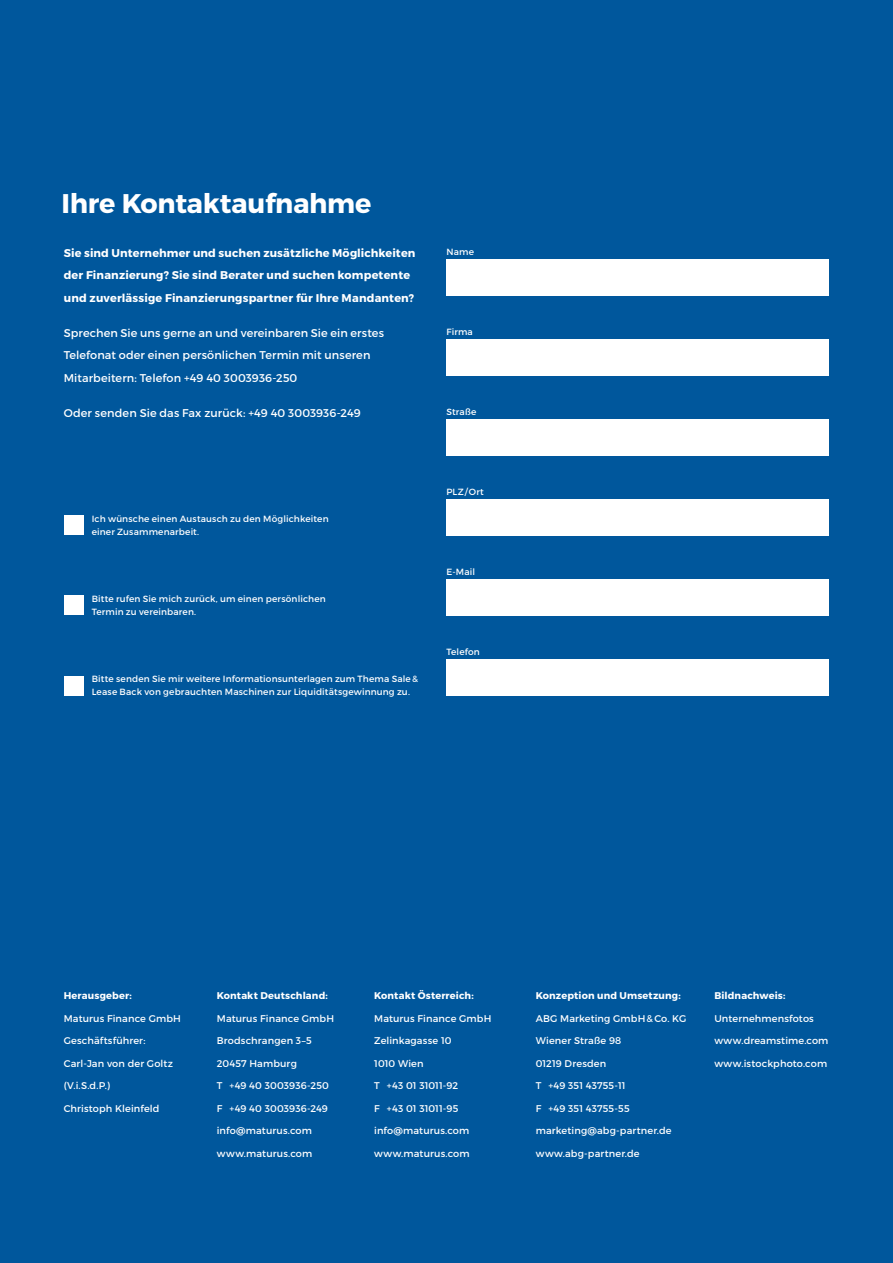
<style>
.page{position:relative;width:893px;height:1263px;background:#00579c}
.page>*{position:absolute;margin:0;border:0;box-sizing:border-box;transform-origin:0 0}
.t1{font:700 27px "Montserrat";letter-spacing:-.01em;color:#fff}
.t2{font:11.25px/22.5px "Montserrat";letter-spacing:.005em;color:#fff}
.t3{font:700 11.25px/22.5px "Montserrat";letter-spacing:.01em;color:#fff}
.t4{font:9.75px "Montserrat";letter-spacing:.015em;color:#fff}
.t5{font:700 9.75px "Montserrat";letter-spacing:.015em;color:#fff}
.t6{font:9px/13px "Montserrat";letter-spacing:.015em;color:#fff}
</style>
<div class="page">
<div style="left:446px;top:339px;width:383px;height:36px;background:#fff"></div>
<div style="left:446px;top:259px;width:383px;height:36px;background:#fff"></div>
<div style="left:446px;top:499px;width:383px;height:36px;background:#fff"></div>
<div style="left:446px;top:419px;width:383px;height:36px;background:#fff"></div>
<div style="left:446px;top:579px;width:383px;height:36px;background:#fff"></div>
<div style="left:446px;top:659px;width:383px;height:36px;background:#fff"></div>
<div style="left:64px;top:516px;width:19px;height:19px;background:#fff"></div>
<div style="left:64px;top:596px;width:19px;height:19px;background:#fff"></div>
<div style="left:64px;top:676px;width:19px;height:19px;background:#fff"></div>
<h1 class="t1" style="left:62px;top:187px;width:311px">Ihre Kontaktaufnahme</h1>
<p class="t3" style="left:64px;top:242px;width:353px">Sie sind Unternehmer und suchen zusätzliche Möglichkeiten der Finanzierung? Sie sind Berater und suchen kompetente und zuverlässige Finanzierungspartner für Ihre Mandanten?</p>
<p class="t2" style="left:64px;top:322px;width:322px">Sprechen Sie uns gerne an und vereinbaren Sie ein erstes<br>Telefonat oder einen persönlichen Termin mit unseren<br>Mitarbeitern: Telefon +49 40 3003936-250</p>
<p class="t2" style="left:64px;top:402px;width:298px">Oder senden Sie das Fax zurück: +49 40 3003936-249</p>
<p class="t6" style="left:92px;top:512px;width:238px">Ich wünsche einen Austausch zu den Möglichkeiten einer Zusammenarbeit.</p>
<p class="t6" style="left:92px;top:592px;width:236px">Bitte rufen Sie mich zurück, um einen persönlichen<br>Termin zu vereinbaren.</p>
<p class="t6" style="left:92px;top:672px;width:328px">Bitte senden Sie mir weitere I nformationsunterlagen zum Thema Sale&amp;<br>Lease Back von gebrauchten Maschinen zur Liquiditätsgewinnung zu.</p>
<p class="t6" style="left:446px;top:245px;width:29px">Name</p>
<p class="t6" style="left:446px;top:325px;width:28px">Firma</p>
<p class="t6" style="left:446px;top:405px;width:31px">Straße</p>
<p class="t6" style="left:446px;top:485px;width:39px">PLZ / O rt</p>
<p class="t6" style="left:446px;top:565px;width:30px">E-Mail</p>
<p class="t6" style="left:446px;top:645px;width:35px">Telefon</p>
<p class="t5" style="left:64px;top:990px;width:69px">Herausgeber:</p>
<p class="t4" style="left:64px;top:1012px;width:119px">Maturus Finance GmbH</p>
<p class="t4" style="left:64px;top:1035px;width:83px">Geschäftsführer:</p>
<p class="t4" style="left:64px;top:1057px;width:111px">Carl-Jan von der Goltz</p>
<p class="t4" style="left:64px;top:1080px;width:48px">(V.i.S.d.P.)</p>
<p class="t4" style="left:64px;top:1102px;width:97px">Christoph Kleinfeld</p>
<p class="t5" style="left:217px;top:990px;width:112px">Kontakt Deutschland:</p>
<p class="t4" style="left:217px;top:1012px;width:119px">Maturus Finance GmbH</p>
<p class="t4" style="left:217px;top:1035px;width:96px">Brodschrangen 3–5</p>
<p class="t4" style="left:217px;top:1057px;width:82px">20457 Hamburg</p>
<p class="t4" style="left:217px;top:1080px;width:114px">T +49 40 3003936-250</p>
<p class="t4" style="left:217px;top:1102px;width:113px">F +49 40 3003936-249</p>
<p class="t4" style="left:217px;top:1125px;width:97px">info@maturus.com</p>
<p class="t4" style="left:217px;top:1147px;width:97px">www.maturus.com</p>
<p class="t5" style="left:374px;top:990px;width:101px">Kontakt Österreich:</p>
<p class="t4" style="left:374px;top:1012px;width:119px">Maturus Finance GmbH</p>
<p class="t4" style="left:374px;top:1035px;width:79px">Zelinkagasse 10</p>
<p class="t4" style="left:374px;top:1057px;width:51px">1010 Wien</p>
<p class="t4" style="left:374px;top:1080px;width:86px">T +43 01 31011-92</p>
<p class="t4" style="left:374px;top:1102px;width:86px">F +43 01 31011-95</p>
<p class="t4" style="left:374px;top:1125px;width:97px">info@maturus.com</p>
<p class="t4" style="left:374px;top:1147px;width:97px">www.maturus.com</p>
<p class="t5" style="left:536px;top:990px;width:146px">Konzeption und Umsetzung:</p>
<p class="t4" style="left:536px;top:1012px;width:151px">ABG Marketing GmbH&amp; Co. KG</p>
<p class="t4" style="left:536px;top:1035px;width:87px">Wiener Straße 98</p>
<p class="t4" style="left:536px;top:1057px;width:72px">01219 Dresden</p>
<p class="t4" style="left:536px;top:1080px;width:91px">T +49 351 43755-11</p>
<p class="t4" style="left:536px;top:1102px;width:95px">F +49 351 43755-55</p>
<p class="t4" style="left:536px;top:1125px;width:137px">marketing@abg-partner.de</p>
<p class="t4" style="left:536px;top:1147px;width:105px">www.abg-partner.de</p>
<p class="t5" style="left:714px;top:990px;width:73px">Bildnachweis:</p>
<p class="t4" style="left:714px;top:1012px;width:101px">Unternehmensfotos</p>
<p class="t4" style="left:714px;top:1035px;width:116px">www.dreamstime.com</p>
<p class="t4" style="left:714px;top:1057px;width:114px">www.istockphoto.com</p>
</div>
